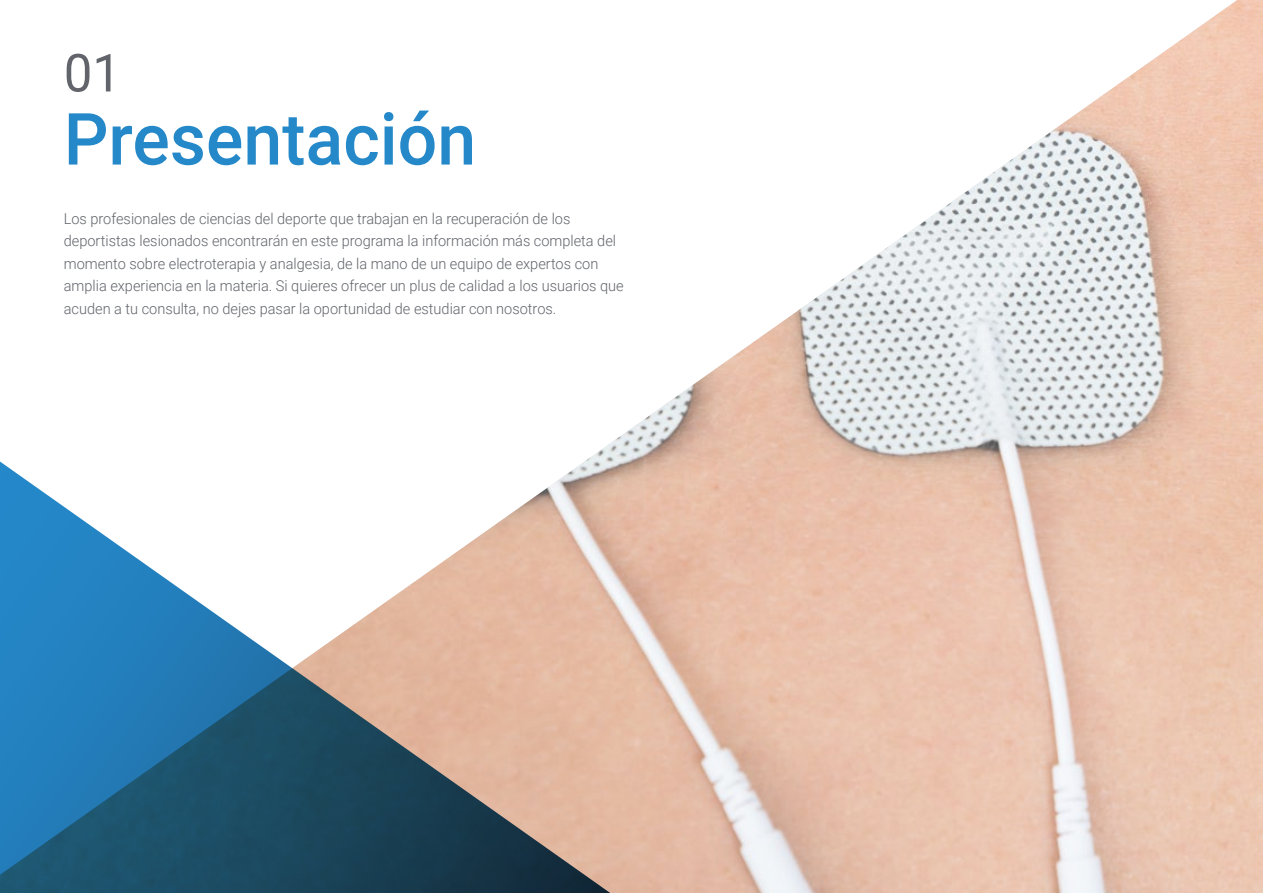
<style>
.page{position:relative;width:1263px;height:893px;background:#fff}
.page>*{position:absolute;margin:0;border:0;box-sizing:border-box;transform-origin:0 0}
.t1{font:500 72px "Roboto";color:#2488c9}
.t2{font:52.5px "Roboto";color:#61646a}
.t3{font:300 15px/22.5px "Roboto";color:#61646a}
</style>
<div class="page">
<img style="left:607px;top:0;width:656px;height:893px">
<svg style="left:0;top:446px;width:640px;height:447px"></svg>
<h2 class="t2" style="left:64px;top:36px;width:59px">01</h2>
<h1 class="t1" style="left:64px;top:89px;width:414px">Presentación</h1>
<p class="t3" style="left:64px;top:207px;width:561px">Los profesionales de ciencias del deporte que trabajan en la recuperación de los deportistas lesionados encontrarán en este programa la información más completa del momento sobre electroterapia y analgesia, de la mano de un equipo de expertos con amplia experiencia en la materia. Si quieres ofrecer un plus de calidad a los usuarios que acuden a tu consulta, no dejes pasar la oportunidad de estudiar con nosotros.</p>
</div>
